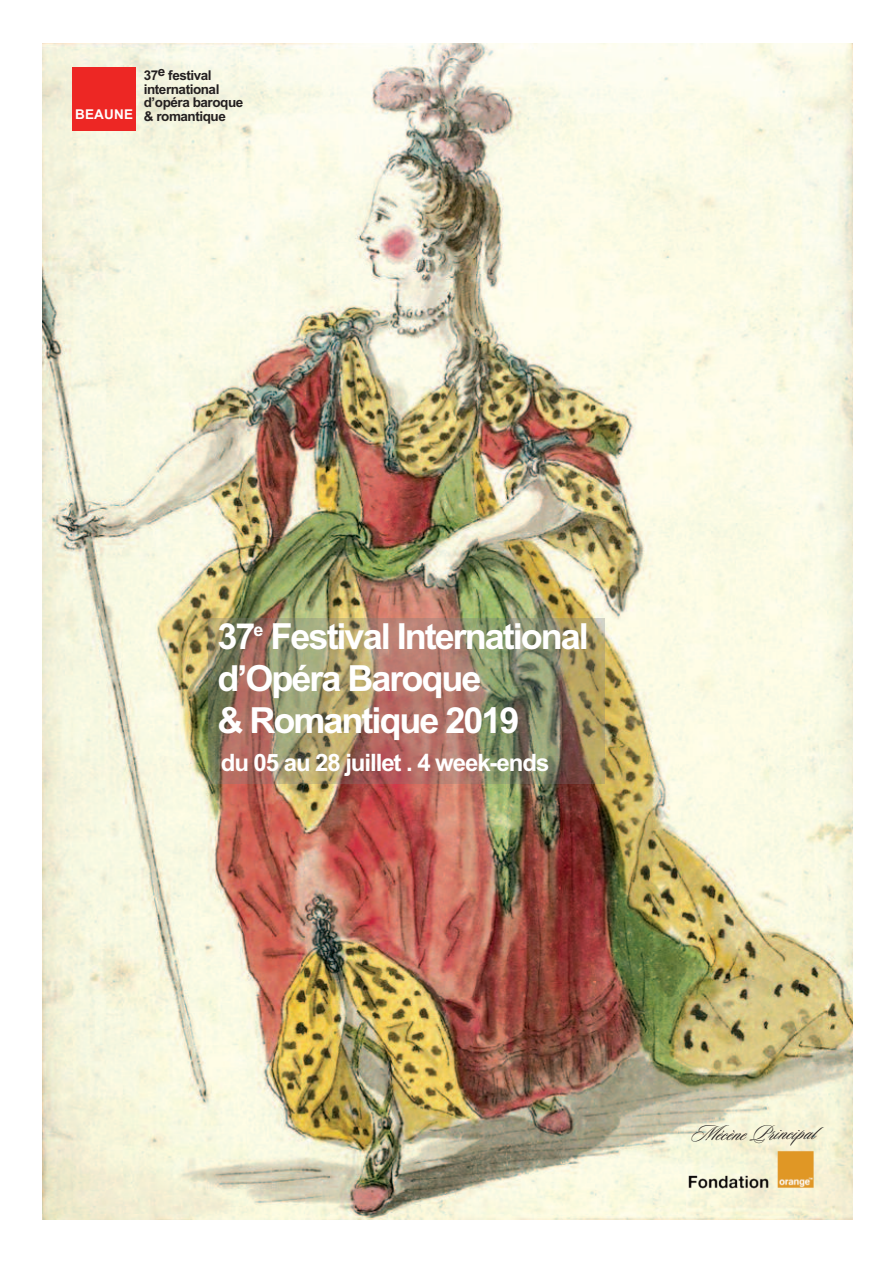
<style>
.page{position:relative;width:893px;height:1263px;background:#fff}
.page>*{position:absolute;margin:0;border:0;box-sizing:border-box;transform-origin:0 0}
.t1{font:700 36px/42px "Arial";letter-spacing:-.055em;color:#fff}
.t2{font:700 24px "Arial";letter-spacing:-.045em;color:#fff}
.t3{font:22.5px "Sloop Script One";letter-spacing:.025em;color:#231f20}
.t4{font:700 13.5px/13.5px "Arial";letter-spacing:-.035em;color:#231f20}
.t5{font:700 13.5px "Arial";letter-spacing:.015em;color:#fff}
</style>
<div class="page">
<img style="left:42px;top:43px;width:810px;height:1176px">
<div style="left:72px;top:67px;width:64px;height:64px;background:#ed2724"></div>
<div style="left:208px;top:619px;width:396px;height:165px;background:#787a7d;opacity:.3"></div>
<img style="left:686px;top:1149px;width:136px;height:41px">
<p class="t5" style="left:75px;top:107px;width:60px">BEAUNE</p>
<p class="t4" style="left:144px;top:69px;width:101px">37e festival international d’opéra baroque &amp; romantique</p>
<p class="t1" style="left:218px;top:616px;width:373px">37<sup>e</sup> Festival International d’Opéra Baroque<br>&amp; Romantique 2019</p>
<p class="t2" style="left:221px;top:748px;width:330px">du 05 au 28 juillet . 4 week-ends</p>
<p class="t3" style="left:691px;top:1118px;width:126px">Mécène Principal</p>
</div>
